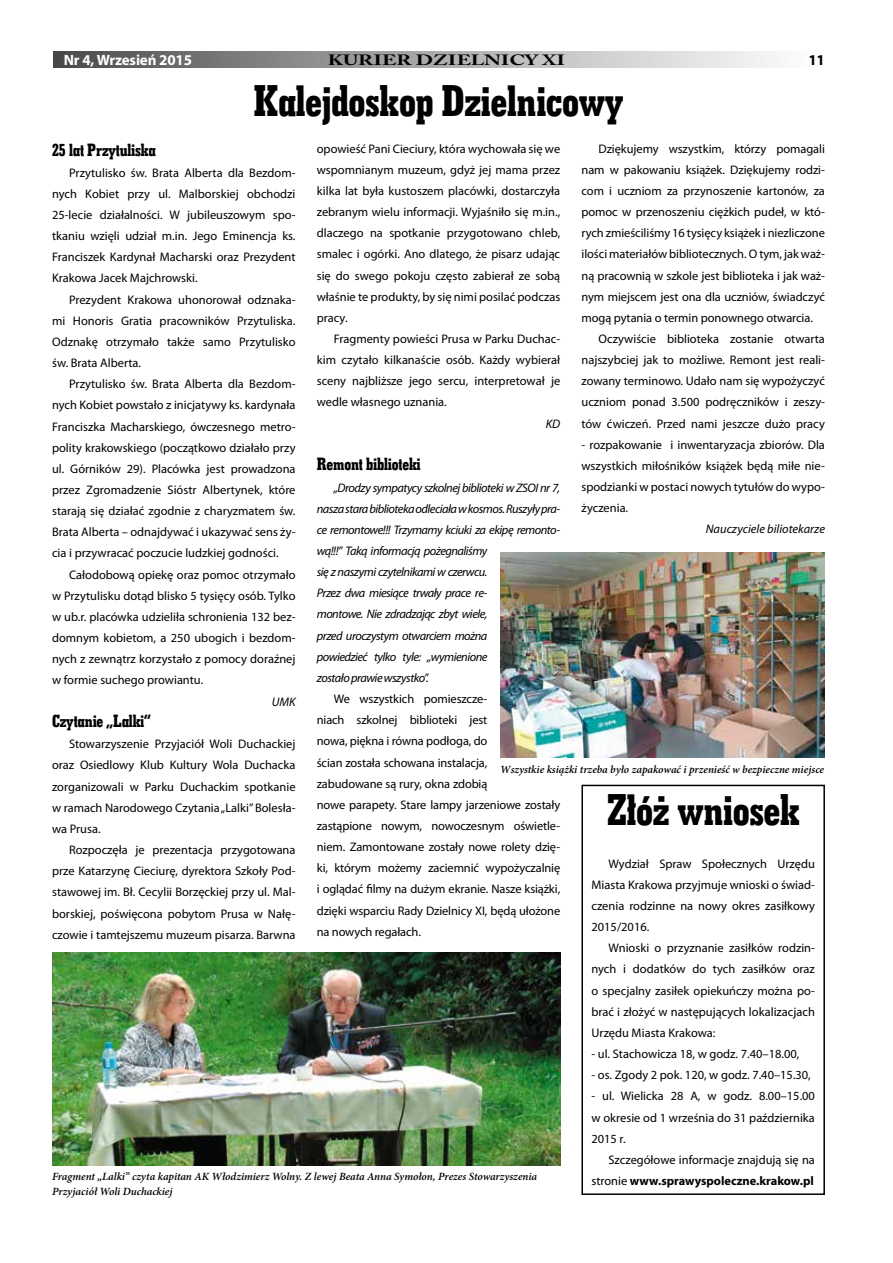
<style>
.page{position:relative;width:893px;height:1263px;background:#fff}
.page>*{position:absolute;margin:0;border:0;box-sizing:border-box;transform-origin:0 0}
.t1{font:45px "Geo Slab 703 X Bd Cn EU";letter-spacing:-.01em;color:#000}
.t2{font:18px "Geo Slab 703 X Bd Cn EU";letter-spacing:-.01em;color:#000}
.t3{font:700 15px "Myriad Pro";letter-spacing:-.01em;color:#fff}
.t4{font:700 15px "Myriad Pro";color:#000}
.t5{font:700 14.85px "Adobe Caslon Pro";color:#000;scale:1.4 1}
.t6{font:12.45px/21.1px "Myriad Pro";letter-spacing:-.005em;color:#000;text-align:justify}
.t7{font:italic 12.45px/21.1px "Myriad Pro";letter-spacing:-.04em;color:#000}
.t8{font:italic 12.45px "Myriad Pro";color:#000}
.t9{font:italic 600 11.1px/15px "Minion Pro";color:#000}
.s1{font-weight:700}
</style>
<div class="page">
<div style="left:53px;top:51px;width:773px;height:16px;background:linear-gradient(to right,#4e4e4e,#fff)"></div>
<div style="left:581px;top:785px;width:244px;height:410px;border:2px solid #000"></div>
<img style="left:52px;top:952px;width:508px;height:213px">
<img style="left:500px;top:553px;width:325px;height:204px">
<p class="t3" style="left:64px;top:51px;width:130px">Nr 4, Wrzesień 2015</p>
<p class="t5" style="left:328px;top:51px;width:171px">KURIER DZIELNICY XI</p>
<p class="t4" style="left:808px;top:51px;width:18px">11</p>
<h1 class="t1" style="left:253px;top:72px;width:371px">Kalejdoskop Dzielnicowy</h1>
<p class="t6" style="left:317px;top:138px;width:245px">opowieść Pani Cieciury, która wychowała się we wspomnianym muzeum, gdyż jej mama przez kilka lat była kustoszem placówki, dostarczyła zebranym wielu informacji. Wyjaśniło się m.in., dlaczego na spotkanie przygotowano chleb, smalec i ogórki. Ano dlatego, że pisarz udając się do swego pokoju często zabierał ze sobą właśnie te produkty, by się nimi posilać podczas pracy.</p>
<p class="t6" style="left:317px;top:328px;width:245px;text-indent:17px">Fragmenty powieści Prusa w Parku Duchac&shy;kim czytało kilkanaście osób. Każdy wybierał sceny najbliższe jego sercu, interpretował je wedle własnego uznania.</p>
<p class="t7" style="left:546px;top:413px;width:16px">KD</p>
<h2 class="t2" style="left:317px;top:453px;width:105px">Remont biblioteki</h2>
<p class="t7" style="left:317px;top:477px;width:245px;text-indent:17px">„Drodzy sympatycy szkolnej biblioteki w ZSOI nr 7, nasza stara biblioteka odleciała w kosmos. Ruszyły pra&shy;ce remontowe!!! Trzymamy kciuki za ekipę remonto&shy;wą!!!” Taką informacją pożegnaliśmy<br>się z naszymi czytelnikami w czerwcu.<br>Przez dwa miesiące trwały prace re-<br>montowe. Nie zdradzając zbyt wiele,<br>przed uroczystym otwarciem można<br>powiedzieć tylko tyle: „wymienione<br>zostało prawie wszystko”.</p>
<p class="t6" style="left:317px;top:688px;width:245px;text-align:left;text-indent:17px">We wszystkich pomieszcze-<br>niach szkolnej biblioteki jest<br>nowa, piękna i równa podłoga, do<br>ścian została schowana instalacja,<br>zabudowane są rury, okna zdobią<br>nowe parapety. Stare lampy jarzeniowe zostały zastąpione nowym, nowoczesnym oświetle&shy;niem. Zamontowane zostały nowe rolety dzię&shy;ki, którym możemy zaciemnić wypożyczalnię i oglądać filmy na dużym ekranie. Nasze książki, dzięki wsparciu Rady Dzielnicy XI, będą ułożone na nowych regałach.</p>
<h2 class="t2" style="left:52px;top:138px;width:105px">25 lat Przytuliska</h2>
<p class="t6" style="left:52px;top:162px;width:245px;text-indent:17px">Przytulisko św. Brata Alberta dla Bezdom&shy;nych Kobiet przy ul. Malborskiej obchodzi 25-lecie działalności. W jubileuszowym spo&shy;tkaniu wzięli udział m.in. Jego Eminencja ks.<br>Franciszek Kardynał Macharski oraz Prezydent Krakowa Jacek Majchrowski.</p>
<p class="t6" style="left:52px;top:289px;width:245px;text-indent:17px">Prezydent Krakowa uhonorował odznaka&shy;mi Honoris Gratia pracowników Przytuliska.<br>Odznakę otrzymało także samo Przytulisko św. Brata Alberta.</p>
<p class="t6" style="left:52px;top:374px;width:245px;text-indent:17px">Przytulisko św. Brata Alberta dla Bezdom&shy;nych Kobiet powstało z inicjatywy ks. kardynała Franciszka Macharskiego, ówczesnego metro&shy;polity krakowskiego (początkowo działało przy ul. Górników 29). Placówka jest prowadzona przez Zgromadzenie Sióstr Albertynek, które starają się działać zgodnie z charyzmatem św.<br>Brata Alberta – odnajdywać i ukazywać sens ży&shy;cia i przywracać poczucie ludzkiej godności.</p>
<p class="t6" style="left:52px;top:564px;width:245px;text-indent:17px">Całodobową opiekę oraz pomoc otrzymało w Przytulisku dotąd blisko 5 tysięcy osób. Tylko w ub.r. placówka udzieliła schronienia 132 bez&shy;domnym kobietom, a 250 ubogich i bezdom&shy;nych z zewnątrz korzystało z pomocy doraźnej w formie suchego prowiantu.</p>
<p class="t7" style="left:272px;top:691px;width:25px">UMK</p>
<h2 class="t2" style="left:52px;top:709px;width:100px">Czytanie „Lalki”</h2>
<p class="t6" style="left:52px;top:734px;width:245px;text-indent:17px">Stowarzyszenie Przyjaciół Woli Duchackiej oraz Osiedlowy Klub Kultury Wola Duchacka zorganizowali w Parku Duchackim spotkanie w ramach Narodowego Czytania „Lalki” Bolesła&shy;wa Prusa.</p>
<p class="t6" style="left:52px;top:839px;width:245px;text-indent:17px">Rozpoczęła je prezentacja przygotowana prze Katarzynę Cieciurę, dyrektora Szkoły Pod&shy;stawowej im. Bł. Cecylii Borzęckiej przy ul. Mal&shy;borskiej, poświęcona pobytom Prusa w Nałę&shy;czowie i tamtejszemu muzeum pisarza. Barwna</p>
<p class="t6" style="left:598px;top:138px;width:228px">Dziękujemy wszystkim, którzy pomagali</p>
<p class="t6" style="left:581px;top:159px;width:245px">nam w pakowaniu książek. Dziękujemy rodzi-</p>
<p class="t6" style="left:581px;top:180px;width:245px">com i uczniom za przynoszenie kartonów, za</p>
<p class="t6" style="left:581px;top:202px;width:245px">pomoc w przenoszeniu ciężkich pudeł, w któ-</p>
<p class="t6" style="left:581px;top:223px;width:245px">rych zmieściliśmy 16 tysięcy książek i niezliczone</p>
<p class="t6" style="left:581px;top:244px;width:245px">ilości materiałów bibliotecznych. O tym, jak waż-</p>
<p class="t6" style="left:581px;top:265px;width:245px">ną pracownią w szkole jest biblioteka i jak waż-</p>
<p class="t6" style="left:581px;top:286px;width:245px">nym miejscem jest ona dla uczniów, świadczyć</p>
<p class="t6" style="left:581px;top:307px;width:233px">mogą pytania o termin ponownego otwarcia.</p>
<p class="t6" style="left:598px;top:328px;width:228px">Oczywiście biblioteka zostanie otwarta</p>
<p class="t6" style="left:581px;top:350px;width:245px">najszybciej jak to możliwe. Remont jest reali-</p>
<p class="t6" style="left:581px;top:371px;width:245px">zowany terminowo. Udało nam się wypożyczyć</p>
<p class="t6" style="left:581px;top:392px;width:245px">uczniom ponad 3.500 podręczników i zeszy-</p>
<p class="t6" style="left:581px;top:413px;width:245px">tów ćwiczeń. Przed nami jeszcze dużo pracy</p>
<p class="t6" style="left:581px;top:434px;width:245px">- rozpakowanie i inwentaryzacja zbiorów. Dla wszystkich miłośników książek będą miłe nie&shy;spodzianki w postaci nowych tytułów do wypo&shy;życzenia.</p>
<p class="t8" style="left:706px;top:522px;width:121px">Nauczyciele biliotekarze</p>
<p class="t9" style="left:500px;top:762px;width:325px">Wszystkie książki trzeba było zapakować i przenieść w bezpieczne miejsce</p>
<h1 class="t1" style="left:607px;top:781px;width:194px">Złóż wniosek</h1>
<p class="t6" style="left:591px;top:853px;width:225px;text-indent:17px">Wydział Spraw Społecznych Urzędu Miasta Krakowa przyjmuje wnioski o świad&shy;czenia rodzinne na nowy okres zasiłkowy 2015/2016.</p>
<p class="t6" style="left:591px;top:938px;width:225px;text-indent:17px">Wnioski o przyznanie zasiłków rodzin&shy;nych i dodatków do tych zasiłków oraz o specjalny zasiłek opiekuńczy można po&shy;brać i złożyć w następujących lokalizacjach Urzędu Miasta Krakowa:</p>
<p class="t6" style="left:591px;top:1043px;width:209px">- ul. Stachowicza 18, w godz. 7.40–18.00,</p>
<p class="t6" style="left:591px;top:1065px;width:221px">- os. Zgody 2 pok. 120, w godz. 7.40–15.30,</p>
<p class="t6" style="left:591px;top:1086px;width:225px">- ul. Wielicka 28 A, w godz. 8.00–15.00 w okresie od 1 września do 31 października 2015 r.</p>
<p class="t6" style="left:591px;top:1149px;width:225px;text-align:right">Szczegółowe informacje znajdują się na stronie <span class="s1">www.sprawyspoleczne.krakow.pl</span></p>
<p class="t9" style="left:52px;top:1169px;width:487px">Fragment „Lalki” czyta kapitan AK Włodzimierz Wolny. Z lewej Beata Anna Symołon, Prezes Stowarzyszenia<br>Przyjaciół Woli Duchackiej</p>
</div>
